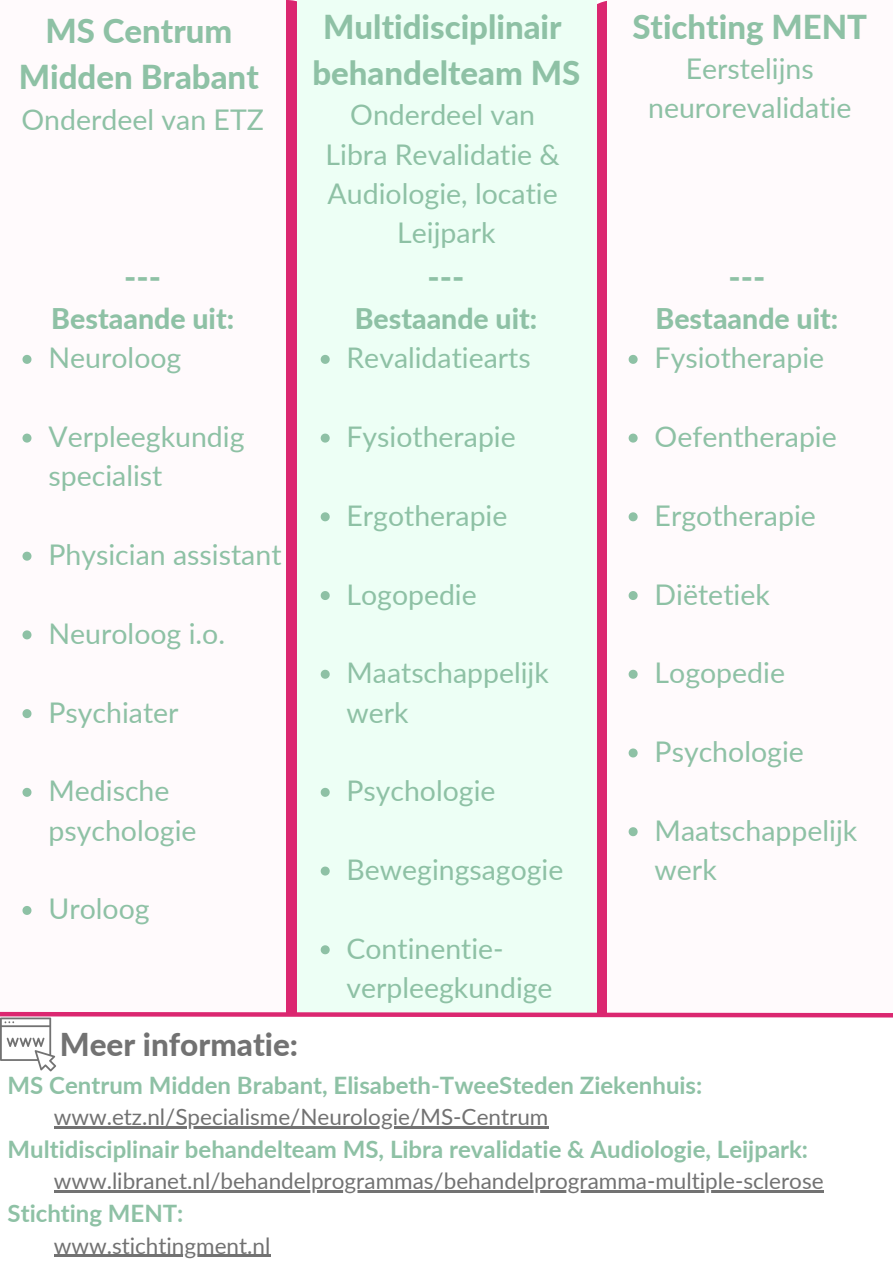
<style>
.page{position:relative;width:893px;height:1264px;background:#fff}
.page>*{position:absolute;margin:0;border:0;box-sizing:border-box;transform-origin:0 0}
.t1{font:800 33px "Lato";color:#8ec1a5}
.t2{font:800 31.5px "Lato";color:#727272}
.t3{font:28.5px/39.3px "Lato";color:#8ec1a5}
.t4{font:800 28.5px "Lato";color:#8ec1a5}
.t5{font:28.35px/39.3px "Lato";color:#8ec1a5}
.t6{font:800 28.35px "Lato";color:#8ec1a5}
.t7{font:700 24px "Lato";color:#8ec1a5}
.t8{font:22.5px "Lato";color:#727272}
</style>
<div class="page">
<div style="left:286px;top:0;width:11px;height:1009px;background:#db2770"></div>
<svg style="left:596px;top:0;width:11px;height:1009px;background:#dc3b7c"></svg>
<div style="left:0;top:0;width:286px;height:1262px;background:#fffafc"></div>
<div style="left:297px;top:0;width:299px;height:1262px;background:#edfff5"></div>
<div style="left:607px;top:0;width:285px;height:1262px;background:#fffafc"></div>
<div style="left:0;top:1014px;width:654px;height:248px;background:#fff"></div>
<svg style="left:628px;top:355px;width:9px;height:9px"></svg>
<svg style="left:628px;top:433px;width:9px;height:9px"></svg>
<svg style="left:628px;top:512px;width:9px;height:9px"></svg>
<svg style="left:628px;top:591px;width:9px;height:9px"></svg>
<svg style="left:628px;top:669px;width:9px;height:9px"></svg>
<svg style="left:628px;top:748px;width:9px;height:9px"></svg>
<svg style="left:628px;top:827px;width:9px;height:9px"></svg>
<div style="left:239px;top:1014px;width:653px;height:248px;background:#fff"></div>
<svg style="left:321px;top:355px;width:9px;height:9px"></svg>
<svg style="left:321px;top:433px;width:9px;height:9px"></svg>
<svg style="left:321px;top:512px;width:9px;height:9px"></svg>
<svg style="left:321px;top:591px;width:9px;height:9px"></svg>
<svg style="left:321px;top:669px;width:9px;height:9px"></svg>
<svg style="left:321px;top:787px;width:9px;height:9px"></svg>
<svg style="left:321px;top:866px;width:9px;height:9px"></svg>
<svg style="left:321px;top:945px;width:9px;height:9px"></svg>
<svg style="left:22px;top:355px;width:9px;height:9px"></svg>
<svg style="left:22px;top:433px;width:9px;height:9px"></svg>
<svg style="left:22px;top:551px;width:9px;height:9px"></svg>
<svg style="left:22px;top:630px;width:9px;height:9px"></svg>
<svg style="left:22px;top:709px;width:9px;height:9px"></svg>
<svg style="left:22px;top:787px;width:9px;height:9px"></svg>
<svg style="left:22px;top:906px;width:9px;height:8px"></svg>
<svg style="left:0;top:1009px;width:892px;height:62px"></svg>
<hr style="left:54px;top:1126px;width:494px;height:2px;background:#727272">
<hr style="left:54px;top:1190px;width:769px;height:2px;background:#727272">
<hr style="left:54px;top:1254px;width:216px;height:2px;background:#727272">
<p class="t1" style="left:45px;top:11px;width:188px">MS Centrum</p>
<p class="t1" style="left:19px;top:57px;width:241px">Midden Brabant</p>
<p class="t3" style="left:21px;top:99px;width:244px">Onderdeel van ETZ</p>
<p class="t1" style="left:124px;top:256px;width:38px">---</p>
<p class="t4" style="left:51px;top:301px;width:184px">Bestaande uit:</p>
<p class="t3" style="left:48px;top:338px;width:134px">Neuroloog</p>
<p class="t3" style="left:48px;top:416px;width:198px">Verpleegkundig specialist</p>
<p class="t3" style="left:48px;top:534px;width:234px">Physician assistant</p>
<p class="t3" style="left:48px;top:613px;width:178px">Neuroloog i.o.</p>
<p class="t3" style="left:48px;top:692px;width:132px">Psychiater</p>
<p class="t3" style="left:48px;top:770px;width:150px">Medische psychologie</p>
<p class="t3" style="left:48px;top:888px;width:103px">Uroloog</p>
<p class="t1" style="left:323px;top:6px;width:240px">Multidisciplinair</p>
<p class="t1" style="left:312px;top:52px;width:269px">behandelteam MS</p>
<p class="t3" style="left:350px;top:95px;width:186px">Onderdeel van</p>
<p class="t3" style="left:325px;top:134px;width:236px">Libra Revalidatie &amp;</p>
<p class="t3" style="left:327px;top:173px;width:232px">Audiologie, locatie</p>
<p class="t3" style="left:397px;top:213px;width:100px">Leijpark</p>
<p class="t1" style="left:427px;top:256px;width:38px">---</p>
<p class="t6" style="left:355px;top:301px;width:184px">Bestaande uit:</p>
<p class="t5" style="left:346px;top:338px;width:186px">Revalidatiearts</p>
<p class="t5" style="left:346px;top:416px;width:171px">Fysiotherapie</p>
<p class="t5" style="left:346px;top:495px;width:162px">Ergotherapie</p>
<p class="t5" style="left:346px;top:574px;width:132px">Logopedie</p>
<p class="t5" style="left:346px;top:652px;width:204px">Maatschappelijk werk</p>
<p class="t5" style="left:346px;top:770px;width:150px">Psychologie</p>
<p class="t5" style="left:346px;top:849px;width:218px">Bewegingsagogie</p>
<p class="t5" style="left:346px;top:928px;width:207px">Continentie&shy;verpleegkundige</p>
<p class="t1" style="left:632px;top:6px;width:236px">Stichting MENT</p>
<p class="t3" style="left:648px;top:48px;width:205px;text-align:center">Eerstelijns neurorevalidatie</p>
<p class="t1" style="left:728px;top:256px;width:38px">---</p>
<p class="t4" style="left:655px;top:301px;width:184px">Bestaande uit:</p>
<p class="t3" style="left:654px;top:338px;width:171px">Fysiotherapie</p>
<p class="t3" style="left:654px;top:416px;width:184px">Oefentherapie</p>
<p class="t3" style="left:654px;top:495px;width:163px">Ergotherapie</p>
<p class="t3" style="left:654px;top:574px;width:117px">Diëtetiek</p>
<p class="t3" style="left:654px;top:652px;width:132px">Logopedie</p>
<p class="t3" style="left:654px;top:731px;width:151px">Psychologie</p>
<p class="t3" style="left:654px;top:810px;width:204px">Maatschappelijk werk</p>
<p class="t2" style="left:60px;top:1025px;width:240px">Meer informatie:</p>
<p class="t7" style="left:8px;top:1070px;width:696px">MS Centrum Midden Brabant, Elisabeth-TweeSteden Ziekenhuis:</p>
<p class="t8" style="left:54px;top:1103px;width:496px">www.etz.nl/Specialisme/Neurologie/MS-Centrum</p>
<p class="t7" style="left:8px;top:1134px;width:802px">Multidisciplinair behandelteam MS, Libra revalidatie &amp; Audiologie, Leijpark:</p>
<p class="t8" style="left:54px;top:1167px;width:771px">www.libranet.nl/behandelprogrammas/behandelprogramma-multiple-sclerose</p>
<p class="t7" style="left:8px;top:1198px;width:177px">Stichting MENT:</p>
<p class="t8" style="left:54px;top:1231px;width:218px">www.stichtingment.nl</p>
</div>
